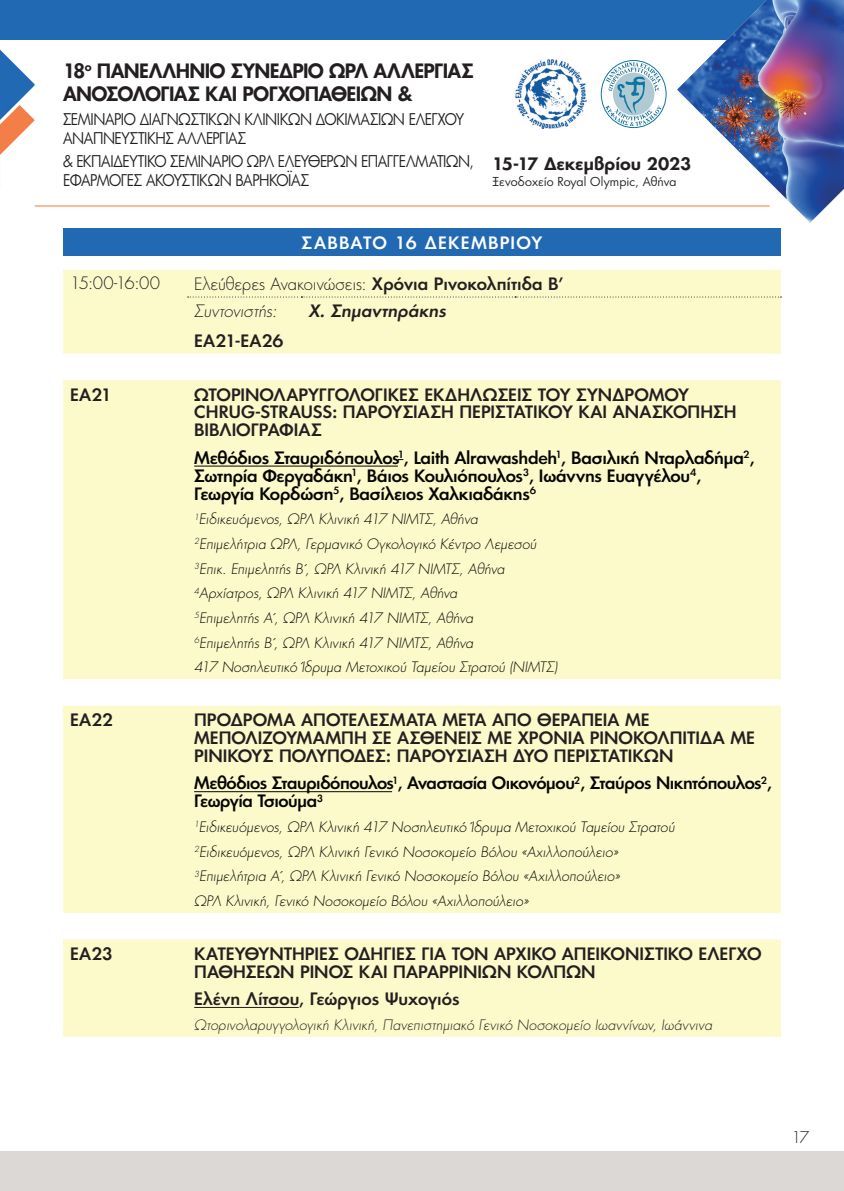
<style>
.page{position:relative;width:844px;height:1191px;background:#fff}
.page>*{position:absolute;margin:0;border:0;box-sizing:border-box;transform-origin:0 0}
.t1{font:600 19.25px/23.1px "PF Futura Neu";letter-spacing:-.035em;color:#231f20;scale:.95 1}
.t2{font:500 16.62px "PF Futura Neu";color:#231f20}
.t3{font:500 16.62px/27.3px "PF Futura Neu";letter-spacing:-.02em;color:#040503}
.t4{font:300 16.62px/26.6px "PF Futura Neu";letter-spacing:-.005em;color:#231f20}
.t5{font:600 16.62px "PF Futura Neu";letter-spacing:-.005em;color:#231f20}
.t6{font:500 16.62px "PF Futura Neu";letter-spacing:.075em;color:#fff}
.t7{font:15.75px/18.9px "PF Futura Neu";letter-spacing:-.025em;color:#231f20;scale:.9 1}
.t8{font:300 15.75px "PF Futura Neu";color:#231f20}
.t9{font:300 14px/24.7px "PF Futura Neu";color:#040503}
.t10{font:300 14px "PF Futura Neu";color:#231f20}
.t11{font:12.08px "PF Futura Neu";letter-spacing:.005em;color:#231f20}
.s1{font-weight:500}
.s2{color:#231f20}
</style>
<div class="page">
<div style="left:0;top:1151px;width:843px;height:40px;background:#dcd8d5"></div>
<div style="left:0;top:0;width:843px;height:40px;background:#2269b4"></div>
<svg style="left:1px;top:50px;width:34px;height:157px"></svg>
<img style="left:0;top:49px;width:1px;height:106px">
<img style="left:677px;top:0;width:166px;height:223px">
<hr style="left:35px;top:205px;width:734px;height:2px;background:#f9ba96">
<img style="left:515px;top:59px;width:71px;height:70px">
<svg style="left:601px;top:61px;width:65px;height:67px"></svg>
<div style="left:601px;top:60px;width:65px;height:68px;border:1px solid #0d76a2;border-radius:50%"></div>
<svg style="left:605px;top:62px;width:56px;height:64px"></svg>
<div style="left:63px;top:228px;width:717px;height:27px;background:#2269b4"></div>
<div style="left:63px;top:270px;width:717px;height:83px;background:#fcf9ca"></div>
<svg style="left:63px;top:380px;width:717px;height:656px;background:#fcf9ce"></svg>
<svg style="left:187px;top:296px;width:594px;height:1px"></svg>
<hr style="left:194px;top:466px;width:204px;height:1px;background:#040503">
<hr style="left:194px;top:791px;width:198px;height:1px;background:#040503">
<hr style="left:194px;top:1007px;width:105px;height:1px;background:#231f20">
<h1 class="t1" style="left:63px;top:58px;width:432px">18<sup>ο</sup> Πανελλήνιο Συνέδριο ΩΡΛ αλλεργίας<br>Ανοσολογίας και Ρογχοπαθειών &amp;</h1>
<p class="t7" style="left:63px;top:109px;width:447px">σεμιναριο διαγνωστικων κλινικων δοκιμασιων ελεγχου αναπνευστικης αλλεργιασ</p>
<p class="t7" style="left:63px;top:152px;width:25px">&amp; ΕΚΠΑΙΔΕΥΤΙΚΟ</p>
<p class="t7" style="left:170px;top:152px;width:10px">ΣΕΜΙΝΑΡΙΟ</p>
<p class="t7" style="left:247px;top:152px;width:11px">ΩΡΛ</p>
<p class="t7" style="left:278px;top:152px;width:10px">ΕΛΕΥ</p>
<p class="t7" style="left:308px;top:152px;width:24px">ΘΕΡΩΝ</p>
<p class="t7" style="left:361px;top:152px;width:11px">ΕΠΑΓΓΕΛΜΑΤΙΩΝ</p>
<p class="t7" style="left:469px;top:152px;width:6px">,</p>
<p class="t7" style="left:63px;top:171px;width:31px">ΕΦΑΡΜΟΓΕΣ</p>
<p class="t7" style="left:146px;top:171px;width:11px">ΑΚΟΥΣΤΙΚΩΝ</p>
<p class="t7" style="left:235px;top:171px;width:20px">ΒΑΡΗΚΟ</p>
<p class="t7" style="left:288px;top:171px;width:15px">ΪΑΣ</p>
<p class="t5" style="left:492px;top:152px;width:201px">15-17 Δεκεμβρίου 2023</p>
<p class="t11" style="left:492px;top:174px;width:186px">Ξενοδοχείο Royal Olympic, Αθήνα</p>
<p class="t6" style="left:301px;top:231px;width:13px">Σάββ</p>
<p class="t6" style="left:350px;top:231px;width:193px">ατο 16 Δεκεμβρίου</p>
<p class="t4" style="left:70px;top:270px;width:91px">15:00-16:00</p>
<p class="t4" style="left:194px;top:271px;width:371px">Ελεύθερες Ανακοινώσεις: <span class="s1">Χρόνια Ρινοκολπίτιδα Β’<br></span>Συντονιστής:</p>
<p class="t2" style="left:194px;top:329px;width:91px">ΕΑ21-ΕΑ26</p>
<p class="t2" style="left:308px;top:300px;width:142px">Χ. Σημαντηράκης</p>
<p class="t2" style="left:70px;top:383px;width:43px">ΕΑ21</p>
<p class="t2" style="left:194px;top:383px;width:12px">ΩΤΟΡΙΝΟΛΑΡΥΓΓΟΛΟΓΙΚΕΣ</p>
<p class="t2" style="left:424px;top:383px;width:12px">ΕΚΔΗΛΩΣΕΙΣ</p>
<p class="t2" style="left:538px;top:383px;width:12px">ΤΟΥ</p>
<p class="t2" style="left:576px;top:383px;width:14px">ΣΥΝΔΡΟΜΟΥ</p>
<p class="t2" style="left:194px;top:401px;width:161px">CHRUG-STRAUSS: ΠΑΡΟΥΣΙΑΣΗ</p>
<p class="t2" style="left:459px;top:401px;width:11px">ΠΕΡΙΣΤΑΤΙΚΟΥ</p>
<p class="t2" style="left:578px;top:401px;width:10px">ΚΑΙ</p>
<p class="t2" style="left:612px;top:401px;width:14px">ΑΝΑΣΚΟΠΗΣΗ</p>
<p class="t2" style="left:194px;top:419px;width:37px">ΒΙΒΛΙΟΓΡΑ</p>
<p class="t3" style="left:194px;top:416px;width:562px;text-indent:85px"><span class="s2">ΦΙΑΣ<br></span>Μεθόδιος Σταυριδόπουλος<sup>1</sup>, Laith Alrawashdeh<sup>1</sup>, Βασιλική Νταρλαδήμα<sup>2</sup>,</p>
<p class="t3" style="left:194px;top:466px;width:509px;line-height:18px">Σωτηρία Φεργαδάκη<sup>1</sup>, Βάιος Κουλιόπουλος<sup>3</sup>, Ιωάννης Ευαγγέλου<sup>4</sup>,<br>Γεωργία Κορδώση<sup>5</sup>, Βασίλειος Χαλκιαδάκης<sup>6</sup></p>
<p class="t9" style="left:194px;top:507px;width:367px"><sup>1</sup>Ειδικευόμενος, ΩΡΛ Κλινική 417 ΝΙΜΤΣ, Αθήνα<br><sup>2</sup>Επιμελήτρια ΩΡΛ, Γερμανικό Ογκολογικό Κέντρο Λεμεσού <sup>3</sup>Επικ. Επιμελητής Β΄, ΩΡΛ Κλινική 417 ΝΙΜΤΣ, Αθήνα <sup>4</sup>Αρχίατρος, ΩΡΛ Κλινική 417 ΝΙΜΤΣ, Αθήνα<br><sup>5</sup>Επιμελητής Α΄, ΩΡΛ Κλινική 417 ΝΙΜΤΣ, Αθήνα<br><sup>6</sup>Επιμελητής Β΄, ΩΡΛ Κλινική 417 ΝΙΜΤΣ, Αθήνα<br>417 Νοσηλευτικό Ίδρυμα Μετοχικού Ταμείου Στρατού (ΝΙΜΤΣ)</p>
<p class="t2" style="left:70px;top:709px;width:45px">ΕΑ22</p>
<p class="t2" style="left:194px;top:709px;width:14px">ΠΡΟΔΡΟΜΑ</p>
<p class="t2" style="left:301px;top:709px;width:13px">ΑΠΟΤΕΛΕΣΜΑΤΑ</p>
<p class="t2" style="left:442px;top:709px;width:13px">ΜΕΤΑ</p>
<p class="t2" style="left:492px;top:709px;width:14px">ΑΠΟ</p>
<p class="t2" style="left:537px;top:709px;width:26px">ΘΕΡΑΠΕΙΑ</p>
<p class="t2" style="left:625px;top:709px;width:13px">ΜΕ</p>
<p class="t2" style="left:194px;top:726px;width:13px">ΜΕΠΟΛΙ</p>
<p class="t2" style="left:262px;top:726px;width:25px">ΖΟΥΜΑΜΠΗ</p>
<p class="t2" style="left:372px;top:726px;width:73px">ΣΕ ΑΣΘΕΝΕΙΣ</p>
<p class="t2" style="left:487px;top:726px;width:43px">ΜΕ ΧΡΟΝΙΑ</p>
<p class="t2" style="left:590px;top:726px;width:12px">ΡΙΝΟΚΟΛΠΙΤΙΔΑ</p>
<p class="t2" style="left:730px;top:726px;width:13px">ΜΕ</p>
<p class="t2" style="left:194px;top:744px;width:11px">ΡΙΝΙΚΟΥΣ</p>
<p class="t2" style="left:279px;top:744px;width:13px">ΠΟΛΥΠΟΔΕΣ</p>
<p class="t2" style="left:385px;top:744px;width:23px">: ΠΑΡΟΥΣΙΑΣΗ</p>
<p class="t2" style="left:513px;top:744px;width:13px">ΔΥΟ</p>
<p class="t3" style="left:194px;top:742px;width:579px;text-indent:359px"><span class="s2">ΠΕΡΙΣΤΑΤΙΚΩΝ<br></span>Μεθόδιος Σταυριδόπουλος<sup>1</sup>, Αναστασία Οικονόμου<sup>2</sup>, Σταύρος Νικητόπουλος<sup>2</sup>,</p>
<p class="t3" style="left:194px;top:787px;width:130px">Γεωργία Τσιούμα<sup>3</sup></p>
<p class="t9" style="left:194px;top:814px;width:484px"><sup>1</sup>Ειδικευόμενος, ΩΡΛ Κλινική 417 Νοσηλευτικό Ίδρυμα Μετοχικού Ταμείου Στρατού <sup>2</sup>Ειδικευόμενος, ΩΡΛ Κλινική Γενικό Νοσοκομείο Βόλου «Αχιλλοπούλειο» <sup>3</sup>Επιμελήτρια Α΄, ΩΡΛ Κλινική Γενικό Νοσοκομείο Βόλου «Αχιλλοπούλειο»<br>ΩΡΛ Κλινική, Γενικό Νοσοκομείο Βόλου «Αχιλλοπούλειο»</p>
<p class="t2" style="left:70px;top:942px;width:44px">ΕΑ23</p>
<p class="t2" style="left:194px;top:942px;width:12px">ΚΑΤΕΥ</p>
<p class="t2" style="left:245px;top:942px;width:25px">ΘΥΝΤΗΡΙΕΣ</p>
<p class="t2" style="left:344px;top:942px;width:12px">ΟΔΗΓΙΕΣ</p>
<p class="t2" style="left:421px;top:942px;width:9px">ΓΙΑ</p>
<p class="t2" style="left:451px;top:942px;width:13px">ΤΟΝ</p>
<p class="t2" style="left:494px;top:942px;width:12px">ΑΡΧΙΚΟ</p>
<p class="t2" style="left:561px;top:942px;width:12px">ΑΠΕΙΚΟΝΙΣΤΙΚΟ</p>
<p class="t2" style="left:698px;top:942px;width:12px">ΕΛΕΓΧΟ</p>
<p class="t2" style="left:194px;top:960px;width:52px">ΠΑΘΗΣΕΩΝ</p>
<p class="t2" style="left:300px;top:960px;width:12px">ΡΙΝΟΣ</p>
<p class="t2" style="left:359px;top:960px;width:10px">ΚΑΙ</p>
<p class="t2" style="left:393px;top:960px;width:12px">ΠΑΡΑΡΡΙΝΙΩΝ</p>
<p class="t2" style="left:517px;top:960px;width:14px">ΚΟΛΠΩΝ</p>
<p class="t2" style="left:194px;top:987px;width:267px">Ελένη Λίτσου, Γεώργιος Ψυχογιός</p>
<p class="t10" style="left:194px;top:1015px;width:522px">Ωτορινολαρυγγολογική Κλινική, Πανεπιστημιακό Γενικό Νοσοκομείο Ιωαννίνων, Ιωάννινα</p>
<p class="t8" style="left:791px;top:1127px;width:19px">17</p>
</div>
